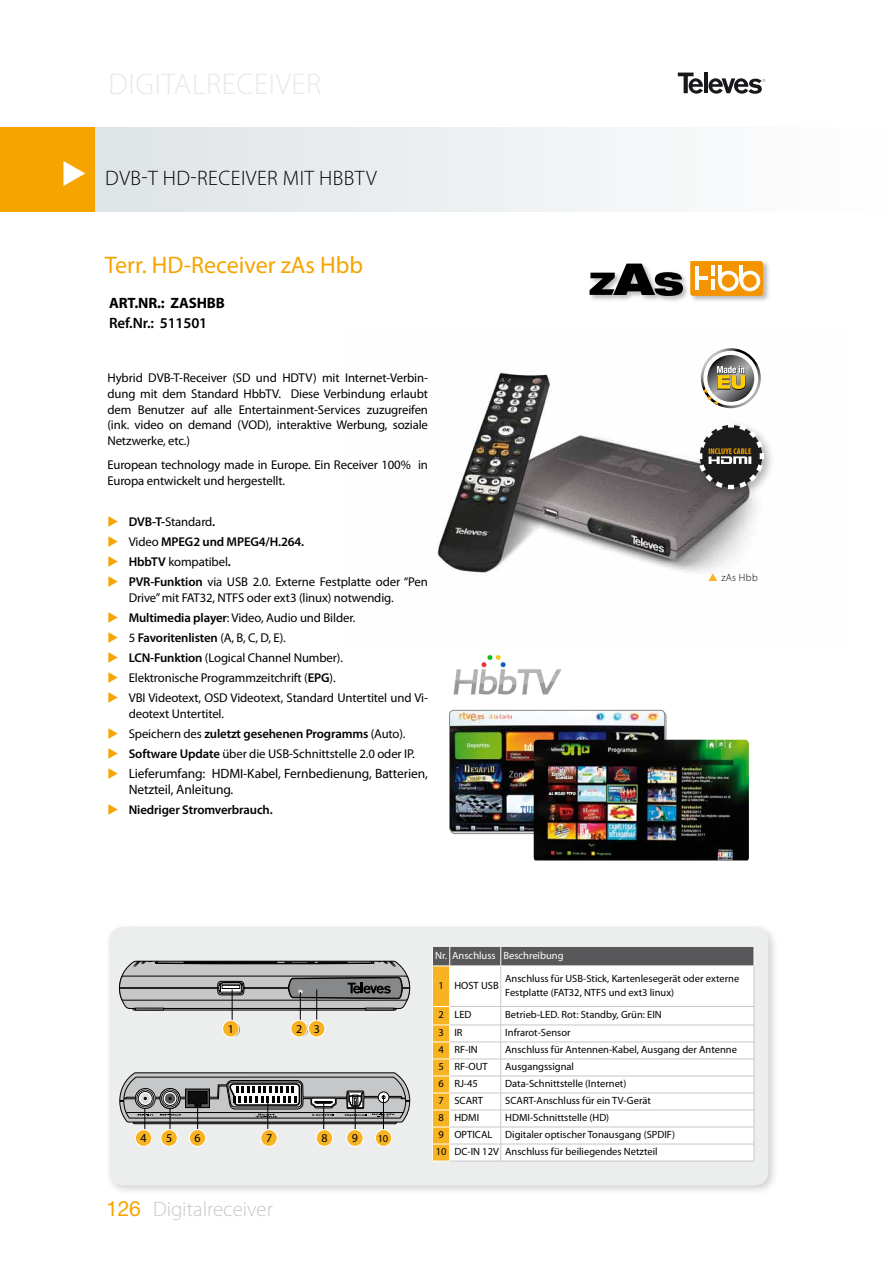
<style>
.page{position:relative;width:893px;height:1263px;background:#fff}
.page>*{position:absolute;margin:0;border:0;box-sizing:border-box;transform-origin:0 0}
.t1{font:300 30px "Myriad Pro";letter-spacing:.02em;color:#e5eaec}
.t2{font:24px "Myriad Pro";color:#f6a400}
.t3{font:300 21px "Myriad Pro";letter-spacing:.02em;color:#000}
.t4{font:300 21px "Myriad Pro";color:#c6c7c8}
.t5{font:700 15px "Myriad Pro";letter-spacing:-.01em;color:#000}
.t6{font:600 15px "Myriad Pro";letter-spacing:-.01em;color:#000}
.t7{font:13.5px/16.5px "Myriad Pro";letter-spacing:-.01em;color:#000}
.t8{font:12.75px/15.8px "Myriad Pro";letter-spacing:-.01em;color:#000}
.t9{font:600 12.75px "Myriad Pro";letter-spacing:-.01em;color:#000}
.t10{font:12px "Myriad Pro";color:#000}
.t11{font:10.5px/17px "Myriad Pro";color:#000}
.t12{font:10.5px "Myriad Pro";color:#fff}
.t13{font:300 10.5px "Myriad Pro";color:#000}
.t14{font:700 condensed 8.4px "Myriad Pro";color:#f5a300}
.s1{color:#f6a400}
.s2{font-weight:600}
.s3{font-weight:400}
.s4{font-family:"Helvetica Neue";font-weight:400;color:#f6a400}
</style>
<div class="page">
<svg style="left:0;top:127px;width:645px;height:85px"></svg>
<div style="left:0;top:128px;width:94px;height:84px;background:#f6a400"></div>
<svg style="left:678px;top:73px;width:87px;height:21px"></svg>
<img style="left:437px;top:372px;width:319px;height:201px">
<div style="left:104px;top:922px;width:676px;height:275px;background:#000;opacity:.2"></div>
<div style="left:109px;top:927px;width:659px;height:258px;background:#eceded;border-radius:14px"></div>
<svg style="left:119px;top:961px;width:291px;height:49px"></svg>
<div style="left:224px;top:1021px;width:16px;height:16px;border:1px solid #000;border-radius:50%"></div>
<hr style="left:232px;top:989px;width:1px;height:33px;background:#000">
<div style="left:293px;top:1022px;width:15px;height:14px;background:#f9efd9;border-radius:50%"></div>
<div style="left:293px;top:1021px;width:15px;height:16px;border:1px solid #000;border-radius:50%"></div>
<hr style="left:300px;top:992px;width:1px;height:30px;background:#000">
<hr style="left:316px;top:989px;width:1px;height:33px;background:#000">
<svg style="left:119px;top:1072px;width:291px;height:57px"></svg>
<svg style="left:432px;top:946px;width:323px;height:216px"></svg>
<hr style="left:501px;top:1144px;width:253px;height:1px;background:#c6c7c8">
<hr style="left:501px;top:1161px;width:253px;height:1px;background:#c6c7c8">
<div style="left:161px;top:1129px;width:16px;height:17px;background:#f8b322;border-radius:50%"></div>
<div style="left:160px;top:1129px;width:18px;height:18px;border:1px solid #fff;border-radius:50%"></div>
<div style="left:189px;top:1129px;width:17px;height:17px;background:#f8b322;border-radius:50%"></div>
<div style="left:189px;top:1129px;width:17px;height:18px;border:1px solid #fff;border-radius:50%"></div>
<div style="left:261px;top:1129px;width:16px;height:17px;background:#f8b322;border-radius:50%"></div>
<div style="left:260px;top:1129px;width:18px;height:18px;border:1px solid #fff;border-radius:50%"></div>
<div style="left:316px;top:1129px;width:17px;height:17px;background:#f8b322;border-radius:50%"></div>
<div style="left:316px;top:1129px;width:17px;height:18px;border:1px solid #fff;border-radius:50%"></div>
<div style="left:375px;top:1129px;width:17px;height:17px;background:#f8b322;border-radius:50%"></div>
<div style="left:375px;top:1129px;width:17px;height:18px;border:1px solid #fff;border-radius:50%"></div>
<div style="left:347px;top:1129px;width:16px;height:17px;background:#f8b322;border-radius:50%"></div>
<div style="left:346px;top:1129px;width:18px;height:18px;border:1px solid #fff;border-radius:50%"></div>
<div style="left:135px;top:1129px;width:17px;height:17px;background:#f8b322;border-radius:50%"></div>
<div style="left:135px;top:1129px;width:17px;height:18px;border:1px solid #fff;border-radius:50%"></div>
<div style="left:223px;top:1020px;width:16px;height:17px;background:#f8b322;border-radius:50%"></div>
<div style="left:222px;top:1020px;width:18px;height:18px;border:1px solid #fff;border-radius:50%"></div>
<div style="left:291px;top:1020px;width:16px;height:17px;background:#f8b322;border-radius:50%"></div>
<div style="left:290px;top:1020px;width:18px;height:18px;border:1px solid #fff;border-radius:50%"></div>
<div style="left:308px;top:1020px;width:17px;height:17px;background:#f8b322;border-radius:50%"></div>
<div style="left:308px;top:1020px;width:18px;height:18px;border:1px solid #fff;border-radius:50%"></div>
<img style="left:692px;top:261px;width:77px;height:40px">
<img style="left:664px;top:276px;width:24px;height:25px">
<img style="left:589px;top:290px;width:21px;height:10px">
<img style="left:610px;top:263px;width:54px;height:37px">
<svg style="left:590px;top:264px;width:93px;height:32px"></svg>
<svg style="left:690px;top:261px;width:73px;height:35px"></svg>
<svg style="left:701px;top:348px;width:60px;height:60px"></svg>
<img style="left:453px;top:654px;width:109px;height:41px">
<div style="left:694px;top:420px;width:82px;height:81px;background:#000;opacity:.3"></div>
<svg style="left:696px;top:421px;width:70px;height:71px"></svg>
<img style="left:451px;top:710px;width:214px;height:120px">
<div style="left:449px;top:710px;width:216px;height:122px;border:1px solid #87888a;border-radius:4px"></div>
<img style="left:534px;top:740px;width:215px;height:120px">
<h1 class="t1" style="left:109px;top:66px;width:214px">digitalreceiver</h1>
<h3 class="t3" style="left:105px;top:165px;width:103px">DVB-T HD-RECEIVER</h3>
<h3 class="t3" style="left:283px;top:165px;width:62px">MIT HbbTV</h3>
<h2 class="t2" style="left:105px;top:250px;width:260px">Terr. HD-Receiver zAs Hbb</h2>
<p class="t5" style="left:109px;top:293px;width:117px">ART.NR.: ZASHBB</p>
<p class="t6" style="left:109px;top:313px;width:100px">Ref.Nr.: 511501</p>
<p class="t8" style="left:107px;top:370px;width:322px;text-align:justify">Hybrid DVB-T-Receiver (SD und HDTV) mit Internet-Verbin&shy;dung mit dem Standard HbbTV. Diese Verbindung erlaubt dem Benutzer auf alle Entertainment-Services zuzugreifen (ink. video on demand (VOD), interaktive Werbung, soziale Netzwerke, etc.)</p>
<p class="t8" style="left:107px;top:457px;width:322px">European technology made in Europe. Ein Receiver 100% in<br>Europa entwickelt und hergestellt.</p>
<p class="t8" style="left:107px;top:513px;width:109px"><span class="s1">◆</span> <span class="s2">DVB-T-</span>Standard<span class="s2">.</span></p>
<p class="t9" style="left:107px;top:533px;width:198px"><span class="s1">◆</span> <span class="s3">Video</span> MPEG2 und MPEG4/H.264.</p>
<p class="t8" style="left:107px;top:553px;width:125px"><span class="s1">◆</span> <span class="s2">HbbTV</span> kompatibel<span class="s2">.</span></p>
<p class="t8" style="left:129px;top:573px;width:301px;line-height:16.5px;text-indent:-21px"><span class="s1">◆</span> <span class="s2">PVR-Funktion</span> via USB 2.0. Externe Festplatte oder “Pen<br>Drive” mit FAT32, NTFS oder ext3 (linux) notwendig.</p>
<p class="t8" style="left:107px;top:610px;width:249px"><span class="s1">◆</span> <span class="s2">Multimedia player</span>: Video, Audio und Bilder.</p>
<p class="t9" style="left:107px;top:629px;width:180px"><span class="s1">◆</span> <span class="s3">5</span> Favoritenlisten <span class="s3">(A, B, C, D, E).</span></p>
<p class="t8" style="left:107px;top:649px;width:237px"><span class="s1">◆</span> <span class="s2">LCN-Funktion</span> (Logical Channel Number).</p>
<p class="t8" style="left:107px;top:669px;width:230px"><span class="s1">◆</span> Elektronische Programmzeitchrift (<span class="s2">EPG</span>).</p>
<p class="t8" style="left:129px;top:689px;width:301px;line-height:16.5px;text-indent:-21px"><span class="s1">◆</span> VBI Videotext, OSD Videotext, Standard Untertitel und Vi&shy;deotext Untertitel.</p>
<p class="t9" style="left:107px;top:725px;width:300px"><span class="s1">◆</span> <span class="s3">Speichern des</span> zuletzt gesehenen Programms <span class="s3">(Auto).</span></p>
<p class="t8" style="left:107px;top:745px;width:309px"><span class="s1">◆</span> <span class="s2">Software Update</span> über die USB-Schnittstelle 2.0 oder IP.</p>
<p class="t7" style="left:129px;top:765px;width:301px;text-indent:-21px"><span class="s1">◆</span> Lieferumfang: HDMI-Kabel, Fernbedienung, Batterien,<br>Netzteil, Anleitung.</p>
<p class="t9" style="left:107px;top:802px;width:167px"><span class="s1">◆</span> Niedriger Stromverbrauch.</p>
<p class="t14" style="left:709px;top:446px;width:44px">INCLUYE CABLE</p>
<p class="t13" style="left:721px;top:571px;width:38px">zAs Hbb</p>
<p class="t10" style="left:228px;top:1021px;width:8px">1</p>
<p class="t10" style="left:296px;top:1021px;width:25px">2 3</p>
<p class="t10" style="left:141px;top:1130px;width:8px">4</p>
<p class="t10" style="left:166px;top:1130px;width:8px">5</p>
<p class="t10" style="left:195px;top:1130px;width:8px">6</p>
<p class="t10" style="left:266px;top:1130px;width:8px">7</p>
<p class="t10" style="left:321px;top:1130px;width:8px">8</p>
<p class="t10" style="left:352px;top:1130px;width:8px">9</p>
<p class="t11" style="left:378px;top:1129px;width:12px">10</p>
<h3 class="t4" style="left:106px;top:1196px;width:168px"><span class="s4">126</span> Digitalreceiver</h3>
<p class="t12" style="left:435px;top:949px;width:130px">Nr. Anschluss Beschreibung</p>
<p class="t11" style="left:438px;top:977px;width:62px">1 HOST USB</p>
<p class="t11" style="left:505px;top:972px;width:235px;line-height:13.5px">Anschluss für USB-Stick, Kartenlesegerät oder externe<br>Festplatte (FAT32, NTFS und ext3 linux)</p>
<p class="t11" style="left:438px;top:1006px;width:35px">2 LED</p>
<p class="t11" style="left:505px;top:1006px;width:158px">Betrieb-LED. Rot: Standby, Grün: EIN</p>
<p class="t11" style="left:438px;top:1024px;width:26px">3 IR</p>
<p class="t11" style="left:505px;top:1024px;width:67px">Infrarot-Sensor</p>
<p class="t11" style="left:438px;top:1041px;width:41px">4 RF-IN</p>
<p class="t11" style="left:505px;top:1041px;width:233px">Anschluss für Antennen-Kabel, Ausgang der Antenne</p>
<p class="t11" style="left:438px;top:1058px;width:51px">5 RF-OUT</p>
<p class="t11" style="left:505px;top:1058px;width:70px">Ausgangssignal</p>
<p class="t11" style="left:438px;top:1075px;width:41px">6 RJ-45</p>
<p class="t11" style="left:505px;top:1075px;width:123px">Data-Schnittstelle (Internet)</p>
<p class="t11" style="left:438px;top:1092px;width:46px">7 SCART</p>
<p class="t11" style="left:505px;top:1092px;width:147px">SCART-Anschluss für ein TV-Gerät</p>
<p class="t11" style="left:438px;top:1109px;width:42px">8 HDMI</p>
<p class="t11" style="left:436px;top:1109px;width:241px;text-indent:70px">HDMI-Schnittstelle (HD)<br>9 OPTICAL Digitaler optischer Tonausgang (SPDIF)<br>10 DC-IN 12V Anschluss für beiliegendes Netzteil</p>
</div>
